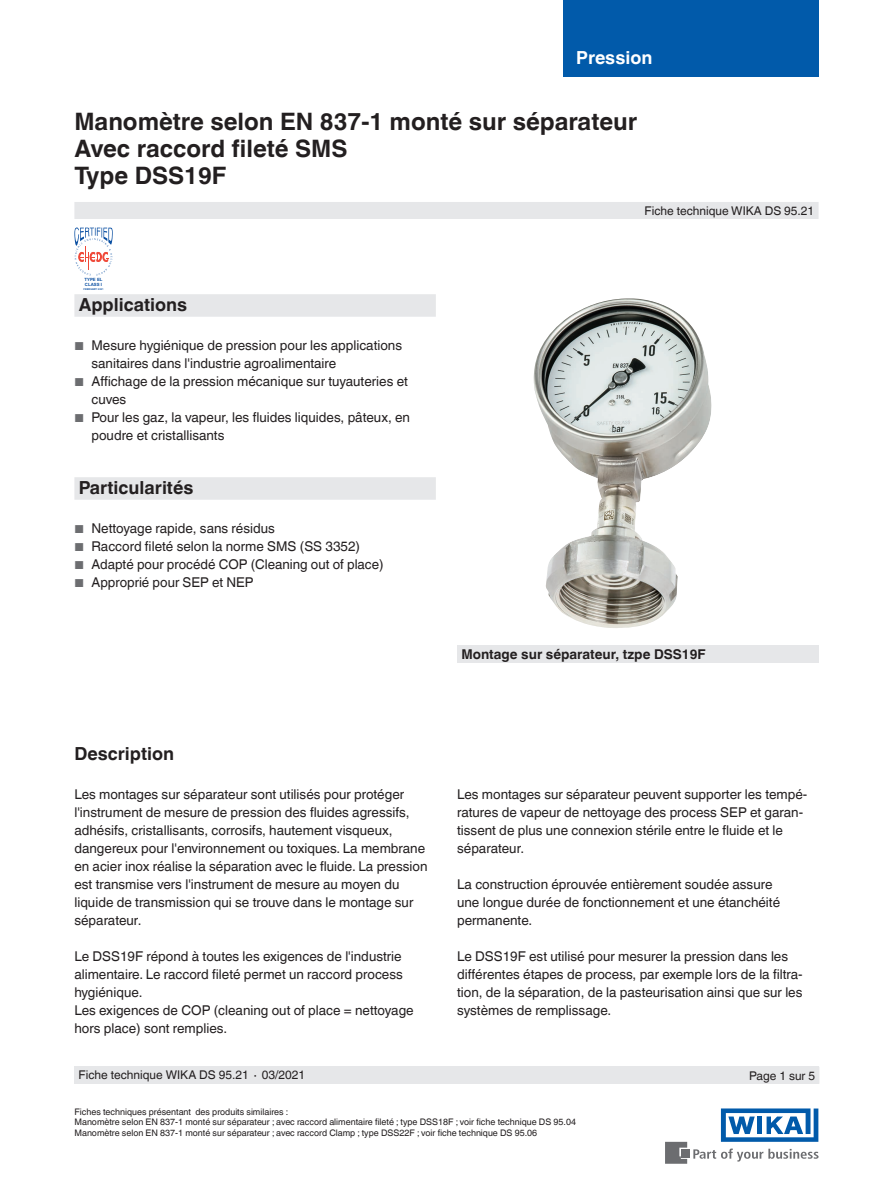
<style>
.page{position:relative;width:893px;height:1188px;background:#fff}
.page>*{position:absolute;margin:0;border:0;box-sizing:border-box;transform-origin:0 0}
.t1{font:700 24px/27px "Helvetica World";color:#231f20}
.t2{font:700 18px "Helvetica World";color:#231f20}
.t3{font:700 18px "Helvetica World";color:#fff}
.t4{font:13.5px/18px "Helvetica World";color:#231f20}
.t5{font:700 13.5px "Helvetica World";color:#231f20}
.t6{font:12px "Helvetica World";color:#231f20}
.t7{font:9px/10.5px "Helvetica World";color:#231f20}
.t8{font:700 4.35px/5.2px "Arial";color:#0a4fa2}
.t9{font:700 2.55px "Arial";color:#0a4fa2}
.s1{font-size:11.55px;color:#6c6d70}
</style>
<div class="page">
<svg style="left:693px;top:1149px;width:126px;height:13px"></svg>
<div style="left:682px;top:1150px;width:8px;height:8px;background:#6c6d70"></div>
<svg style="left:665px;top:1142px;width:22px;height:22px"></svg>
<svg style="left:721px;top:1108px;width:97px;height:34px"></svg>
<div style="left:563px;top:0;width:256px;height:76px;background:#015aaa"></div>
<div style="left:74px;top:202px;width:745px;height:17px;background:#e6e7e9"></div>
<div style="left:74px;top:1066px;width:745px;height:18px;background:#e6e7e9"></div>
<div style="left:457px;top:645px;width:362px;height:18px;background:#e6e7e9"></div>
<img style="left:533px;top:298px;width:179px;height:330px">
<div style="left:74px;top:294px;width:362px;height:23px;background:#e6e7e9"></div>
<div style="left:74px;top:477px;width:362px;height:23px;background:#e6e7e9"></div>
<svg style="left:74px;top:228px;width:39px;height:48px"></svg>
<h2 class="t3" style="left:576px;top:47px;width:78px">Pression</h2>
<h1 class="t1" style="left:74px;top:108px;width:564px">Manomètre selon EN 837-1 monté sur séparateur<br>Avec raccord fileté SMS<br>Type DSS19F</h1>
<p class="t6" style="left:645px;top:204px;width:171px">Fiche technique WIKA DS 95.21</p>
<p class="t8" style="left:85px;top:277px;width:20px">TYPE EL<br>CLASS I</p>
<p class="t9" style="left:84px;top:287px;width:21px">FEBRUARY 2021</p>
<h2 class="t2" style="left:79px;top:295px;width:110px">Applications</h2>
<p class="t4" style="left:91px;top:337px;width:312px;text-indent:-17px"><span class="s1">■</span> Mesure hygiénique de pression pour les applications sanitaires dans l'industrie agroalimentaire</p>
<p class="t4" style="left:91px;top:373px;width:318px;text-indent:-17px"><span class="s1">■</span> Affichage de la pression mécanique sur tuyauteries et cuves</p>
<p class="t4" style="left:91px;top:409px;width:320px;text-indent:-17px"><span class="s1">■</span> Pour les gaz, la vapeur, les fluides liquides, pâteux, en poudre et cristallisants</p>
<h2 class="t2" style="left:79px;top:478px;width:116px">Particularités</h2>
<p class="t4" style="left:74px;top:520px;width:202px"><span class="s1">■</span> Nettoyage rapide, sans résidus</p>
<p class="t4" style="left:74px;top:538px;width:287px"><span class="s1">■</span> Raccord fileté selon la norme SMS (SS 3352)</p>
<p class="t4" style="left:74px;top:556px;width:311px"><span class="s1">■</span> Adapté pour procédé COP (Cleaning out of place)</p>
<p class="t4" style="left:74px;top:574px;width:181px"><span class="s1">■</span> Approprié pour SEP et NEP</p>
<p class="t5" style="left:461px;top:646px;width:246px">Montage sur séparateur, tzpe DSS19F</p>
<h2 class="t2" style="left:74px;top:743px;width:101px">Description</h2>
<p class="t4" style="left:74px;top:785px;width:355px">Les montages sur séparateur sont utilisés pour protéger l'instrument de mesure de pression des fluides agressifs, adhésifs, cristallisants, corrosifs, hautement visqueux, dangereux pour l'environnement ou toxiques. La membrane en acier inox réalise la séparation avec le fluide. La pression est transmise vers l'instrument de mesure au moyen du liquide de transmission qui se trouve dans le montage sur séparateur.</p>
<p class="t4" style="left:74px;top:947px;width:341px">Le DSS19F répond à toutes les exigences de l'industrie alimentaire. Le raccord fileté permet un raccord process hygiénique.<br>Les exigences de COP (cleaning out of place = nettoyage hors place) sont remplies.</p>
<p class="t4" style="left:457px;top:785px;width:352px">Les montages sur séparateur peuvent supporter les tempé&shy;ratures de vapeur de nettoyage des process SEP et garan&shy;tissent de plus une connexion stérile entre le fluide et le séparateur.</p>
<p class="t4" style="left:457px;top:875px;width:324px">La construction éprouvée entièrement soudée assure une longue durée de fonctionnement et une étanchéité permanente.</p>
<p class="t4" style="left:457px;top:947px;width:347px">Le DSS19F est utilisé pour mesurer la pression dans les différentes étapes de process, par exemple lors de la filtra&shy;tion, de la séparation, de la pasteurisation ainsi que sur les systèmes de remplissage.</p>
<p class="t6" style="left:79px;top:1068px;width:228px">Fiche technique WIKA DS 95.21 ∙ 03/2021</p>
<p class="t6" style="left:749px;top:1068px;width:67px">Page 1 sur 5</p>
<p class="t7" style="left:74px;top:1107px;width:503px">Fiches techniques présentant des produits similaires :<br>Manomètre selon EN 837-1 monté sur séparateur ; avec raccord alimentaire fileté ; type DSS18F ; voir fiche technique DS 95.04<br>Manomètre selon EN 837-1 monté sur séparateur ; avec raccord Clamp ; type DSS22F ; voir fiche technique DS 95.06</p>
</div>
